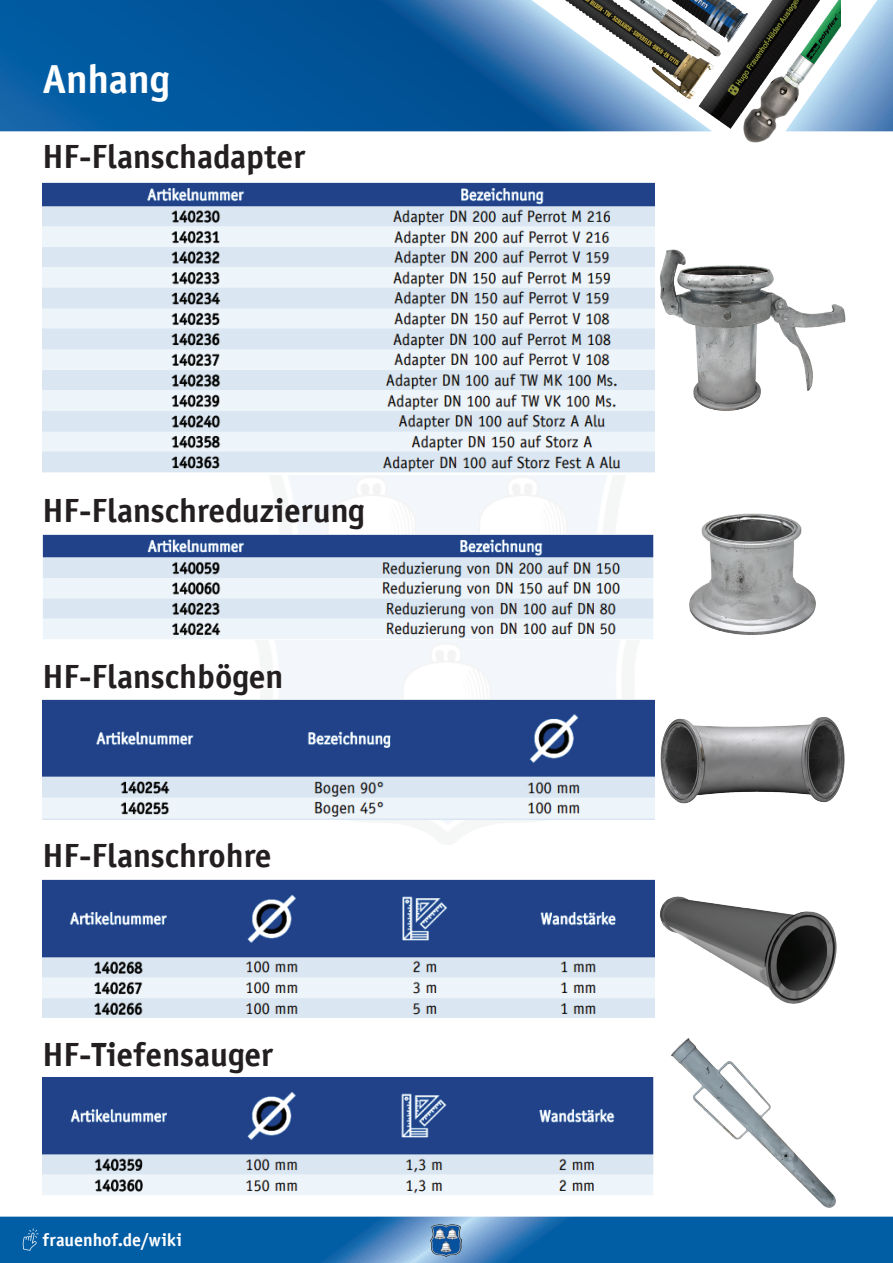
<style>
.page{position:relative;width:893px;height:1263px;background:#fff}
.page>*{position:absolute;margin:0;border:0;box-sizing:border-box;transform-origin:0 0}
.t1{font:700 40.5px "Officina Sans LT";letter-spacing:-.005em;color:#fff}
.t2{font:700 33.6px "Officina Sans LT";color:#231f20}
.t3{font:700 18px "Officina Sans LT";color:#fff}
</style>
<div class="page">
<img style="left:532px;top:0;width:308px;height:142px">
<svg style="left:0;top:0;width:712px;height:131px;background:#296ca3"></svg>
<svg style="left:785px;top:0;width:108px;height:131px"></svg>
<svg style="left:0;top:1216px;width:893px;height:47px;background:#1569ab"></svg>
<img style="left:15px;top:1224px;width:30px;height:30px">
<img style="left:431px;top:1224px;width:30px;height:33px">
<img style="left:659px;top:249px;width:187px;height:162px">
<img style="left:689px;top:513px;width:127px;height:122px">
<img style="left:43px;top:182px;width:611px;height:291px">
<img style="left:43px;top:534px;width:611px;height:105px">
<img style="left:43px;top:700px;width:802px;height:119px">
<img style="left:43px;top:879px;width:611px;height:139px">
<img style="left:670px;top:1038px;width:166px;height:170px">
<img style="left:43px;top:1078px;width:611px;height:117px">
<img style="left:654px;top:890px;width:183px;height:117px">
<p class="t1" style="left:43px;top:54px;width:129px">Anhang</p>
<p class="t2" style="left:43px;top:135px;width:264px">HF-Flanschadapter</p>
<p class="t2" style="left:43px;top:490px;width:324px">HF-Flanschreduzierung</p>
<p class="t2" style="left:43px;top:655px;width:242px">HF-Flanschbögen</p>
<p class="t2" style="left:43px;top:835px;width:231px">HF-Flanschrohre</p>
<p class="t2" style="left:43px;top:1033px;width:232px">HF-Tiefensauger</p>
<p class="t3" style="left:43px;top:1228px;width:141px">frauenhof.de/wiki</p>
</div>
